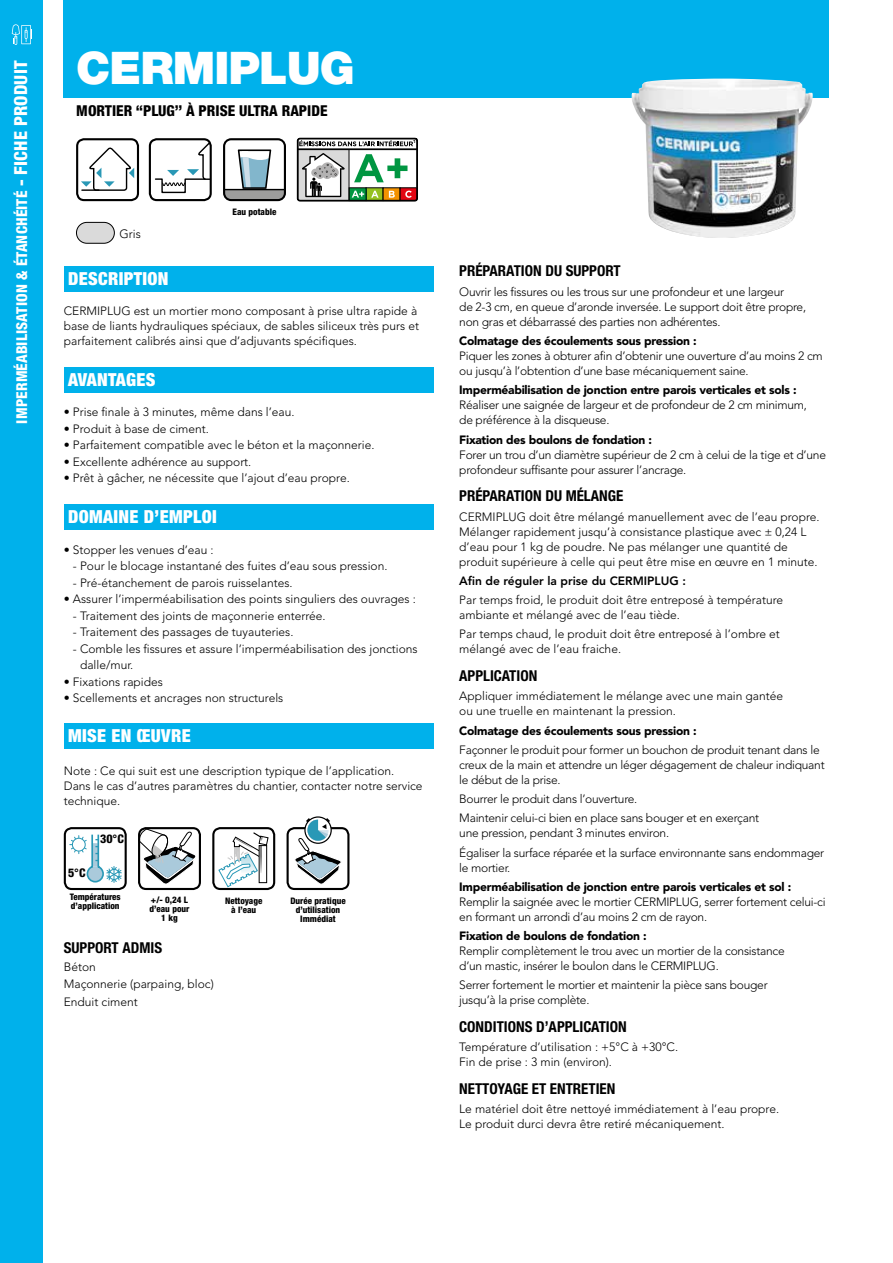
<style>
.page{position:relative;width:893px;height:1263px;background:#fff}
.page>*{position:absolute;margin:0;border:0;box-sizing:border-box;transform-origin:0 0}
.t1{font:900 45px "Helvetica Neue LT Std";letter-spacing:-.02em;color:#fff}
.t2{font:900 condensed 18px "Helvetica Neue LT Std";letter-spacing:.02em;color:#fff}
.t3{font:700 condensed 15px "Helvetica Neue LT Std";color:#000}
.t4{font:800 condensed 15px "Helvetica Neue LT Std";letter-spacing:.01em;color:#fff}
.t5{font:800 condensed 15px "Helvetica Neue LT Std";color:#000}
.t6{font:300 12px/15px "Avenir LT Std";color:#000}
.t7{font:300 12px/15px "Avenir LT Std";letter-spacing:-.02em;color:#000}
.t8{font:900 12px "Avenir LT Std";letter-spacing:-.02em;color:#000}
.t9{font:800 12px "Avenir LT Pro";color:#000}
.t10{font:800 condensed 12px "Helvetica Neue LT Std";color:#000}
.t11{font:800 condensed 9px/9px "Helvetica Neue LT Std";color:#000;text-align:center}
.t12{font:900 4.5px "Avenir LT Std";color:#000}
.s1{font-size:18px}
</style>
<div class="page">
<div style="left:64px;top:0;width:765px;height:98px;background:#00b1eb"></div>
<div style="left:64px;top:266px;width:370px;height:25px;background:#00b1eb"></div>
<div style="left:64px;top:367px;width:370px;height:25px;background:#00b1eb"></div>
<svg style="left:81px;top:147px;width:53px;height:44px"></svg>
<div style="left:76px;top:138px;width:63px;height:63px;border:2px solid #000;border-radius:7px"></div>
<svg style="left:155px;top:141px;width:54px;height:53px"></svg>
<div style="left:149px;top:138px;width:63px;height:63px;border:2px solid #000;border-radius:7px"></div>
<div style="left:64px;top:504px;width:370px;height:25px;background:#00b1eb"></div>
<div style="left:64px;top:723px;width:370px;height:25px;background:#00b1eb"></div>
<div style="left:76px;top:222px;width:38px;height:21px;background:#dadada;border-radius:10px"></div>
<div style="left:76px;top:222px;width:39px;height:22px;border:1px solid #000;border-radius:10px"></div>
<img style="left:631px;top:79px;width:182px;height:159px">
<svg style="left:218px;top:832px;width:51px;height:55px"></svg>
<div style="left:212px;top:827px;width:63px;height:63px;border:2px solid #000;border-radius:7px"></div>
<div style="left:287px;top:827px;width:62px;height:63px;border:2px solid #000;border-radius:7px"></div>
<div style="left:304px;top:816px;width:28px;height:28px;border:1px solid #000;border-radius:50%"></div>
<svg style="left:293px;top:818px;width:50px;height:66px"></svg>
<svg style="left:139px;top:829px;width:59px;height:57px"></svg>
<div style="left:138px;top:827px;width:63px;height:63px;border:2px solid #000;border-radius:7px"></div>
<svg style="left:70px;top:834px;width:52px;height:49px"></svg>
<div style="left:64px;top:827px;width:63px;height:63px;border:2px solid #000;border-radius:7px"></div>
<svg style="left:297px;top:138px;width:121px;height:63px"></svg>
<svg style="left:223px;top:138px;width:63px;height:63px"></svg>
<div style="left:0;top:0;width:43px;height:1263px;background:#00b1eb"></div>
<svg style="left:12px;top:24px;width:20px;height:21px"></svg>
<p class="t4" style="left:13px;top:423px;width:364px;rotate:-90deg">IMPERMÉABILISATION &amp; ÉTANCHÉITÉ <span class="s1">- FICHE PRODUIT</span></p>
<h1 class="t1" style="left:76px;top:41px;width:280px">CERMIPLUG</h1>
<p class="t5" style="left:76px;top:102px;width:253px">MORTIER ‘‘PLUG’’ À PRISE ULTRA RAPIDE</p>
<p class="t6" style="left:120px;top:226px;width:23px">Gris</p>
<h2 class="t2" style="left:68px;top:267px;width:102px">DESCRIPTION</h2>
<p class="t11" style="left:233px;top:207px;width:45px">Eau potable</p>
<p class="t12" style="left:413px;top:139px;width:4px">1</p>
<p class="t6" style="left:64px;top:304px;width:357px">CERMIPLUG est un mortier mono composant à prise ultra rapide à base de liants hydrauliques spéciaux, de sables siliceux très purs et parfaitement calibrés ainsi que d’adjuvants spécifiques.</p>
<h2 class="t2" style="left:68px;top:368px;width:89px">AVANTAGES</h2>
<p class="t6" style="left:64px;top:405px;width:232px">• Prise finale à 3 minutes, même dans l’eau.</p>
<p class="t6" style="left:64px;top:421px;width:147px">• Produit à base de ciment.</p>
<p class="t6" style="left:64px;top:438px;width:312px">• Parfaitement compatible avec le béton et la maçonnerie.</p>
<p class="t6" style="left:64px;top:454px;width:189px">• Excellente adhérence au support.</p>
<p class="t6" style="left:64px;top:471px;width:287px">• Prêt à gâcher, ne nécessite que l’ajout d’eau propre.</p>
<h2 class="t2" style="left:68px;top:506px;width:150px">DOMAINE D’EMPLOI</h2>
<p class="t6" style="left:64px;top:542px;width:151px">• Stopper les venues d’eau :</p>
<p class="t6" style="left:73px;top:558px;width:316px">- Pour le blocage instantané des fuites d’eau sous pression.</p>
<p class="t6" style="left:73px;top:575px;width:221px">- Pré-étanchement de parois ruisselantes.</p>
<p class="t6" style="left:64px;top:591px;width:354px">• Assurer l’imperméabilisation des points singuliers des ouvrages :</p>
<p class="t6" style="left:73px;top:608px;width:254px">- Traitement des joints de maçonnerie enterrée.</p>
<p class="t6" style="left:73px;top:624px;width:222px">- Traitement des passages de tuyauteries.</p>
<p class="t6" style="left:80px;top:640px;width:339px;line-height:16.5px;text-indent:-7px">- Comble les fissures et assure l’imperméabilisation des jonctions dalle/mur.</p>
<p class="t6" style="left:64px;top:674px;width:101px">• Fixations rapides</p>
<p class="t6" style="left:64px;top:690px;width:221px">• Scellements et ancrages non structurels</p>
<h2 class="t2" style="left:68px;top:725px;width:124px">MISE EN ŒUVRE</h2>
<p class="t6" style="left:64px;top:764px;width:360px">Note : Ce qui suit est une description typique de l’application.<br>Dans le cas d’autres paramètres du chantier, contacter notre service technique.</p>
<p class="t10" style="left:100px;top:831px;width:25px">30°C</p>
<p class="t10" style="left:68px;top:866px;width:19px">5°C</p>
<p class="t11" style="left:70px;top:892px;width:53px;text-align:left">Températures d’application</p>
<p class="t11" style="left:149px;top:895px;width:42px">+/- 0,24 L d’eau pour<br>1 kg</p>
<p class="t3" style="left:64px;top:938px;width:100px">SUPPORT ADMIS</p>
<p class="t6" style="left:64px;top:958px;width:152px;line-height:17.7px">Béton<br>Maçonnerie (parpaing, bloc)<br>Enduit ciment</p>
<p class="t11" style="left:225px;top:896px;width:39px">Nettoyage à l’eau</p>
<p class="t11" style="left:290px;top:896px;width:57px">Durée pratique d’utilisation<br>Immédiat</p>
<p class="t3" style="left:459px;top:262px;width:163px">PRÉPARATION DU SUPPORT</p>
<p class="t7" style="left:459px;top:284px;width:348px">Ouvrir les fissures ou les trous sur une profondeur et une largeur<br>de 2-3 cm, en queue d’aronde inversée. Le support doit être propre, non gras et débarrassé des parties non adhérentes.</p>
<p class="t8" style="left:459px;top:334px;width:239px">Colmatage des écoulements sous pression :</p>
<p class="t7" style="left:459px;top:348px;width:365px">Piquer les zones à obturer afin d’obtenir une ouverture d’au moins 2 cm ou jusqu’à l’obtention d’une base mécaniquement saine.</p>
<p class="t8" style="left:459px;top:383px;width:339px">Imperméabilisation de jonction entre parois verticales et sols :</p>
<p class="t7" style="left:459px;top:398px;width:349px">Réaliser une saignée de largeur et de profondeur de 2 cm minimum, de préférence à la disqueuse.</p>
<p class="t8" style="left:459px;top:432px;width:194px">Fixation des boulons de fondation :</p>
<p class="t7" style="left:459px;top:447px;width:368px">Forer un trou d’un diamètre supérieur de 2 cm à celui de la tige et d’une profondeur suffisante pour assurer l’ancrage.</p>
<p class="t3" style="left:459px;top:487px;width:166px">PRÉPARATION DU MÉLANGE</p>
<p class="t6" style="left:459px;top:509px;width:362px">CERMIPLUG doit être mélangé manuellement avec de l’eau propre.<br>Mélanger rapidement jusqu’à consistance plastique avec ± 0,24 L d’eau pour 1 kg de poudre. Ne pas mélanger une quantité de produit supérieure à celle qui peut être mise en œuvre en 1 minute.</p>
<p class="t9" style="left:459px;top:573px;width:228px">Afin de réguler la prise du CERMIPLUG :</p>
<p class="t6" style="left:459px;top:592px;width:325px">Par temps froid, le produit doit être entreposé à température ambiante et mélangé avec de l’eau tiède.</p>
<p class="t6" style="left:459px;top:627px;width:322px">Par temps chaud, le produit doit être entreposé à l’ombre et mélangé avec de l’eau fraiche.</p>
<p class="t3" style="left:459px;top:667px;width:80px">APPLICATION</p>
<p class="t6" style="left:459px;top:689px;width:325px">Appliquer immédiatement le mélange avec une main gantée ou une truelle en maintenant la pression.</p>
<p class="t8" style="left:459px;top:723px;width:239px">Colmatage des écoulements sous pression :</p>
<p class="t7" style="left:459px;top:742px;width:367px">Façonner le produit pour former un bouchon de produit tenant dans le creux de la main et attendre un léger dégagement de chaleur indiquant le début de la prise.</p>
<p class="t7" style="left:459px;top:789px;width:301px;line-height:19.2px">Bourrer le produit dans l’ouverture.<br>Maintenir celui-ci bien en place sans bouger et en exerçant</p>
<p class="t7" style="left:459px;top:824px;width:366px;line-height:19.2px">une pression, pendant 3 minutes environ.<br>Égaliser la surface réparée et la surface environnante sans endommager</p>
<p class="t7" style="left:459px;top:860px;width:53px">le mortier.</p>
<p class="t8" style="left:459px;top:879px;width:333px">Imperméabilisation de jonction entre parois verticales et sol :</p>
<p class="t7" style="left:459px;top:894px;width:368px">Remplir la saignée avec le mortier CERMIPLUG, serrer fortement celui-ci en formant un arrondi d’au moins 2 cm de rayon.</p>
<p class="t8" style="left:459px;top:929px;width:189px">Fixation de boulons de fondation :</p>
<p class="t7" style="left:459px;top:943px;width:327px">Remplir complètement le trou avec un mortier de la consistance d’un mastic, insérer le boulon dans le CERMIPLUG.</p>
<p class="t7" style="left:459px;top:978px;width:310px">Serrer fortement le mortier et maintenir la pièce sans bouger jusqu’à la prise complète.</p>
<p class="t3" style="left:459px;top:1018px;width:169px">CONDITIONS D’APPLICATION</p>
<p class="t6" style="left:459px;top:1040px;width:220px">Température d’utilisation : +5°C à +30°C.<br>Fin de prise : 3 min (environ).</p>
<p class="t3" style="left:459px;top:1080px;width:158px">NETTOYAGE ET ENTRETIEN</p>
<p class="t6" style="left:459px;top:1102px;width:321px">Le matériel doit être nettoyé immédiatement à l’eau propre.<br>Le produit durci devra être retiré mécaniquement.</p>
</div>
